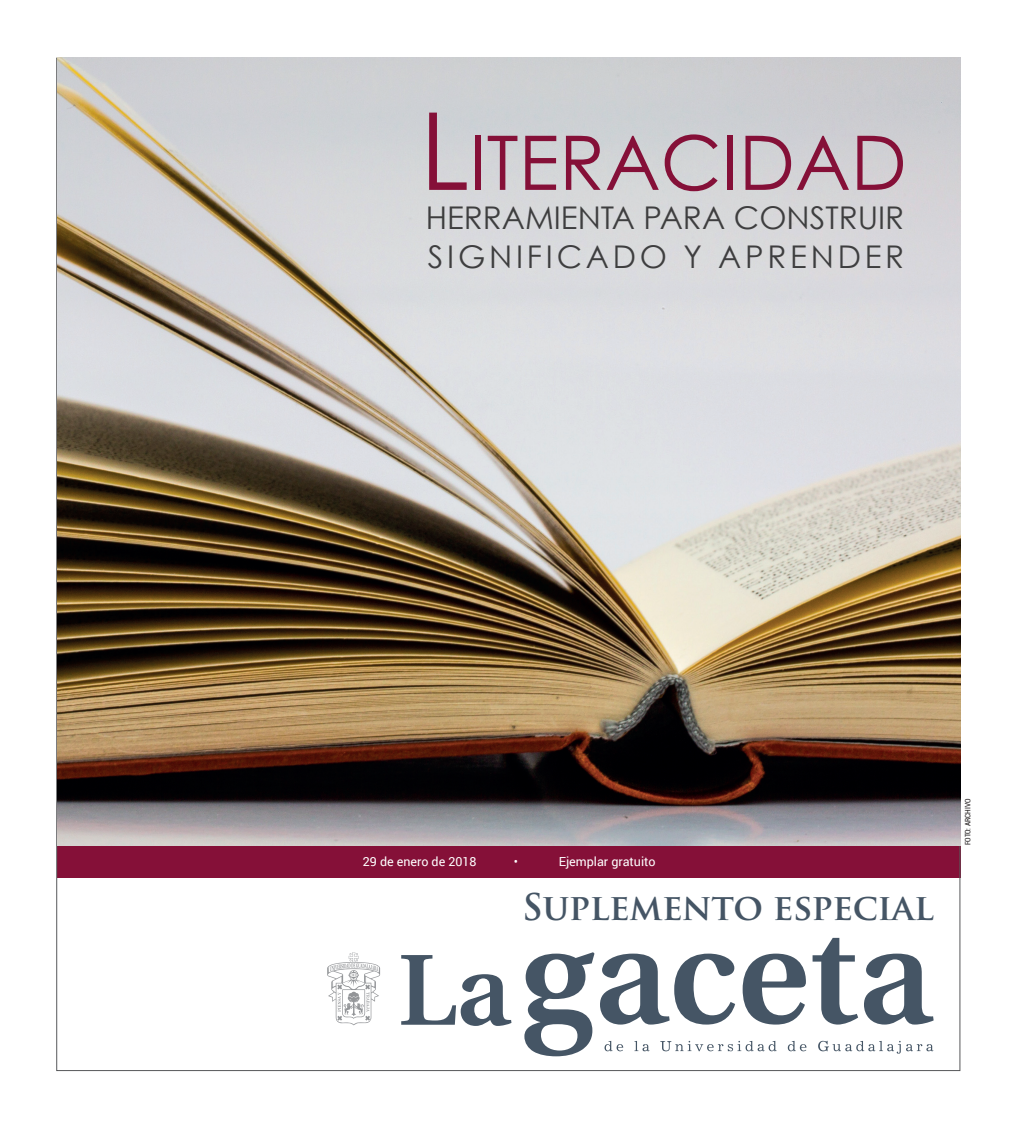
<style>
.page{position:relative;width:1025px;height:1125px;background:#fff}
.page>*{position:absolute;margin:0;border:0;box-sizing:border-box;transform-origin:0 0}
.t1{font:75.25px "Century Gothic";color:#851038}
.t2{font:700 35.88px "Trajan Pro";letter-spacing:-.01em;color:#455565}
.t3{font:31.25px/39px "Century Gothic";color:#3e3e3f}
.t4{font:12.5px "Roboto";color:#fff}
.t5{font:condensed 7.5px "Roboto";color:#231f20}
.s1{font-size:107.62px}
</style>
<div class="page">
<svg style="left:327px;top:952px;width:53px;height:73px"></svg>
<svg style="left:401px;top:955px;width:110px;height:71px"></svg>
<svg style="left:524px;top:938px;width:409px;height:118px"></svg>
<svg style="left:604px;top:1041px;width:19px;height:10px"></svg>
<svg style="left:634px;top:1041px;width:15px;height:10px"></svg>
<svg style="left:660px;top:1041px;width:116px;height:10px"></svg>
<svg style="left:787px;top:1041px;width:19px;height:10px"></svg>
<svg style="left:817px;top:1041px;width:115px;height:13px"></svg>
<div style="left:57px;top:845px;width:903px;height:33px;background:#851038"></div>
<img style="left:58px;top:58px;width:901px;height:787px">
<h1 class="t1" style="left:419px;top:117px;width:488px"><span class="s1">L</span>ITERACIDAD</h1>
<p class="t3" style="left:425px;top:197px;width:480px">HERRAMIENTA PARA CONSTRUIR<br>SIGNIFICADO Y APRENDER</p>
<p class="t4" style="left:362px;top:853px;width:115px">29 de enero de 2018</p>
<p class="t4" style="left:513px;top:853px;width:6px">•</p>
<p class="t4" style="left:558px;top:853px;width:98px">Ejemplar gratuito</p>
<p class="t2" style="left:522px;top:885px;width:413px">SUPLEMENTO ESPECIAL</p>
<p class="t5" style="left:962px;top:845px;width:48px;rotate:-90deg">FOTO: ARCHIVO</p>
</div>
